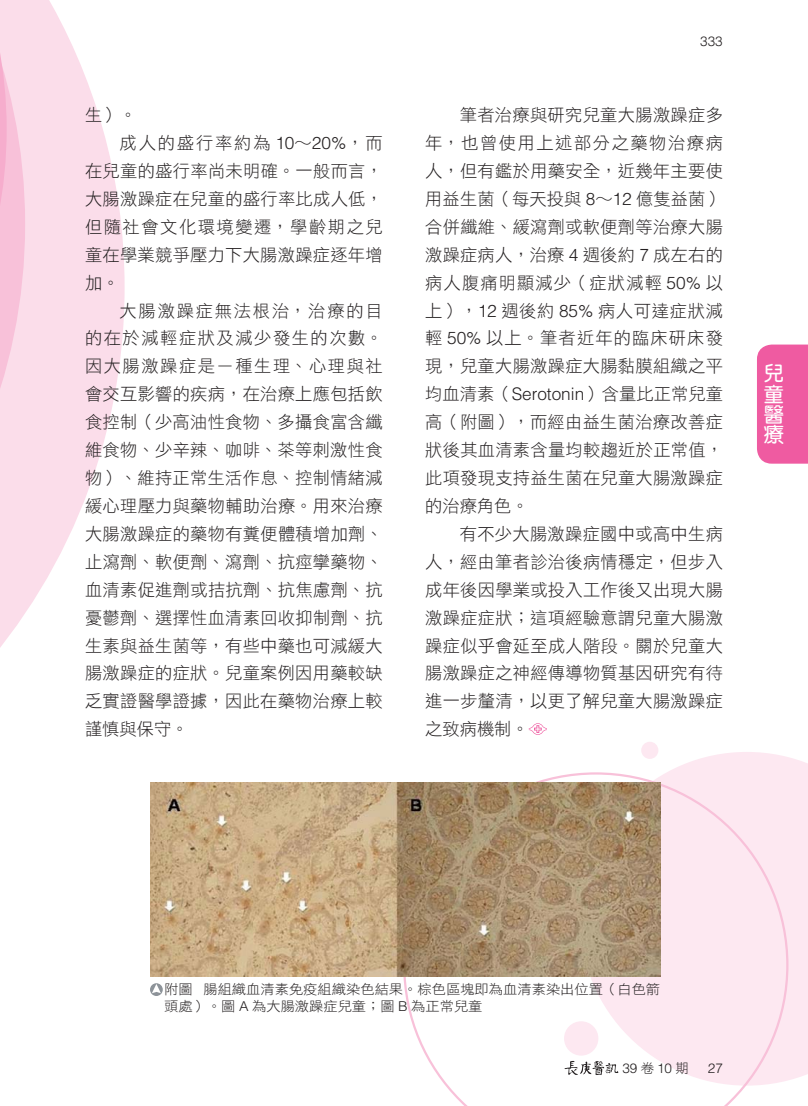
<style>
.page{position:relative;width:808px;height:1106px;background:#fff}
.page>*{position:absolute;margin:0;border:0;box-sizing:border-box;transform-origin:0 0}
.t1{font:700 20.25px/20.2px "Yen Round";color:#fff;text-align:justify}
.t2{font:17.25px/27.9px "DF Hei Std W3 E Ten B5 H";letter-spacing:.015em;color:#231f20;text-align:justify}
.t3{font:17.25px "DF Hei Std W3 E Ten B5 H";letter-spacing:.09em;color:#231f20}
.t4{font:17.25px "DF Hei Std W3 E Ten B5 H";letter-spacing:.11em;color:#231f20}
.t5{font:17.25px "DF Hei Std W3 E Ten B5 H";letter-spacing:.105em;color:#231f20}
.t6{font:13.5px/16.5px "DF Hei Std W3 E Ten B5 H";color:#231f20;scale:1.05 1}
.t7{font:300 13.5px "Helvetica LT Std";color:#231f20}
.s1{font-family:"Helvetica LT Std";font-weight:300}
.s2{font-family:"DF Hei Std W3 E Ten B5 H";font-weight:400}
</style>
<div class="page">
<svg style="left:25px;top:0;width:100px;height:613px;fill:#fbddea"></svg>
<svg style="left:654px;top:752px;width:154px;height:328px;background:#fdeaf2"></svg>
<svg style="left:403px;top:772px;width:385px;height:333px;fill:#fde8f1"></svg>
<div style="left:564px;top:1021px;width:34px;height:34px;background:#fde8f1;border-radius:50%"></div>
<div style="left:641px;top:741px;width:17px;height:18px;background:#fde8f1;border-radius:50%"></div>
<svg style="left:0;top:0;width:25px;height:648px;background:#f9d3e4"></svg>
<div style="left:757px;top:344px;width:51px;height:119px;background:#ef5ba1"></div>
<svg style="left:529px;top:723px;width:18px;height:12px"></svg>
<img style="left:150px;top:782px;width:510px;height:194px">
<svg style="left:150px;top:983px;width:13px;height:13px"></svg>
<svg style="left:152px;top:983px;width:9px;height:10px"></svg>
<svg style="left:564px;top:1060px;width:54px;height:15px"></svg>
<p class="t2" style="left:85px;top:103px;width:53px">生）。</p>
<p class="t4" style="left:120px;top:136px;width:265px">成人的盛行率約為 <span class="s1">10</span>∼<span class="s1">20%</span>，而</p>
<p class="t2" style="left:85px;top:159px;width:299px">在兒童的盛行率尚未明確。一般而言，</p>
<p class="t2" style="left:85px;top:187px;width:299px">大腸激躁症在兒童的盛行率比成人低，</p>
<p class="t3" style="left:85px;top:220px;width:299px">但隨社會文化環境變遷，學齡期之兒</p>
<p class="t2" style="left:85px;top:243px;width:299px">童在學業競爭壓力下大腸激躁症逐年增</p>
<p class="t2" style="left:85px;top:270px;width:36px">加。</p>
<p class="t5" style="left:120px;top:303px;width:265px">大腸激躁症無法根治，治療的目</p>
<p class="t3" style="left:85px;top:331px;width:299px">的在於減輕症狀及減少發生的次數。</p>
<p class="t3" style="left:85px;top:359px;width:299px">因大腸激躁症是ㄧ種生理、心理與社</p>
<p class="t2" style="left:85px;top:382px;width:299px">會交互影響的疾病，在治療上應包括飲</p>
<p class="t2" style="left:85px;top:410px;width:299px">食控制（少高油性食物、多攝食富含纖</p>
<p class="t2" style="left:85px;top:438px;width:299px">維食物、少辛辣、咖啡、茶等刺激性食</p>
<p class="t2" style="left:85px;top:466px;width:299px">物）、維持正常生活作息、控制情緒減</p>
<p class="t2" style="left:85px;top:494px;width:299px">緩心理壓力與藥物輔助治療。用來治療</p>
<p class="t2" style="left:85px;top:522px;width:299px">大腸激躁症的藥物有糞便體積增加劑、</p>
<p class="t2" style="left:85px;top:549px;width:299px">止瀉劑、軟便劑、瀉劑、抗痙攣藥物、</p>
<p class="t2" style="left:85px;top:577px;width:299px">血清素促進劑或拮抗劑、抗焦慮劑、抗</p>
<p class="t2" style="left:85px;top:605px;width:299px">憂鬱劑、選擇性血清素回收抑制劑、抗</p>
<p class="t2" style="left:85px;top:633px;width:299px">生素與益生菌等，有些中藥也可減緩大</p>
<p class="t2" style="left:85px;top:661px;width:299px">腸激躁症的症狀。兒童案例因用藥較缺</p>
<p class="t2" style="left:85px;top:689px;width:299px">乏實證醫學證據，因此在藥物治療上較</p>
<p class="t2" style="left:85px;top:717px;width:105px">謹慎與保守。</p>
<p class="t7" style="left:700px;top:34px;width:24px">333</p>
<p class="t2" style="left:425px;top:103px;width:299px;text-indent:35px">筆者治療與研究兒童大腸激躁症多年，也曾使用上述部分之藥物治療病人，但有鑑於用藥安全，近幾年主要使用益生菌（每天投與 <span class="s1">8</span>∼<span class="s1">12</span> 億隻益菌）合併纖維、緩瀉劑或軟便劑等治療大腸激躁症病人，治療 <span class="s1">4</span> 週後約 <span class="s1">7</span> 成左右的病人腹痛明顯減少（症狀減輕 <span class="s1">50%</span> 以上），<span class="s1">12</span> 週後約 <span class="s1">85%</span> 病人可達症狀減輕 <span class="s1">50%</span> 以上。筆者近年的臨床研床發現，兒童大腸激躁症大腸黏膜組織之平均血清素（<span class="s1">Serotonin</span>）含量比正常兒童高（附圖），而經由益生菌治療改善症狀後其血清素含量均較趨近於正常值，此項發現支持益生菌在兒童大腸激躁症的治療角色。</p>
<p class="t2" style="left:425px;top:522px;width:299px;text-indent:34px">有不少大腸激躁症國中或高中生病人，經由筆者診治後病情穩定，但步入成年後因學業或投入工作後又出現大腸激躁症症狀；這項經驗意謂兒童大腸激躁症似乎會延至成人階段。關於兒童大腸激躁症之神經傳導物質基因研究有待進一步釐清，以更了解兒童大腸激躁症之致病機制。</p>
<p class="t1" style="left:764px;top:363px;width:21px">兒童醫療</p>
<p class="t6" style="left:164px;top:983px;width:474px">附圖 腸組織血清素免疫組織染色結果。棕色區塊即為血清素染出位置（白色箭頭處）。圖 <span class="s1">A</span> 為大腸激躁症兒童；圖 <span class="s1">B</span> 為正常兒童</p>
<p class="t7" style="left:622px;top:1060px;width:68px">39<span class="s2">卷</span>10<span class="s2">期</span></p>
<p class="t7" style="left:708px;top:1060px;width:17px">27</p>
</div>
